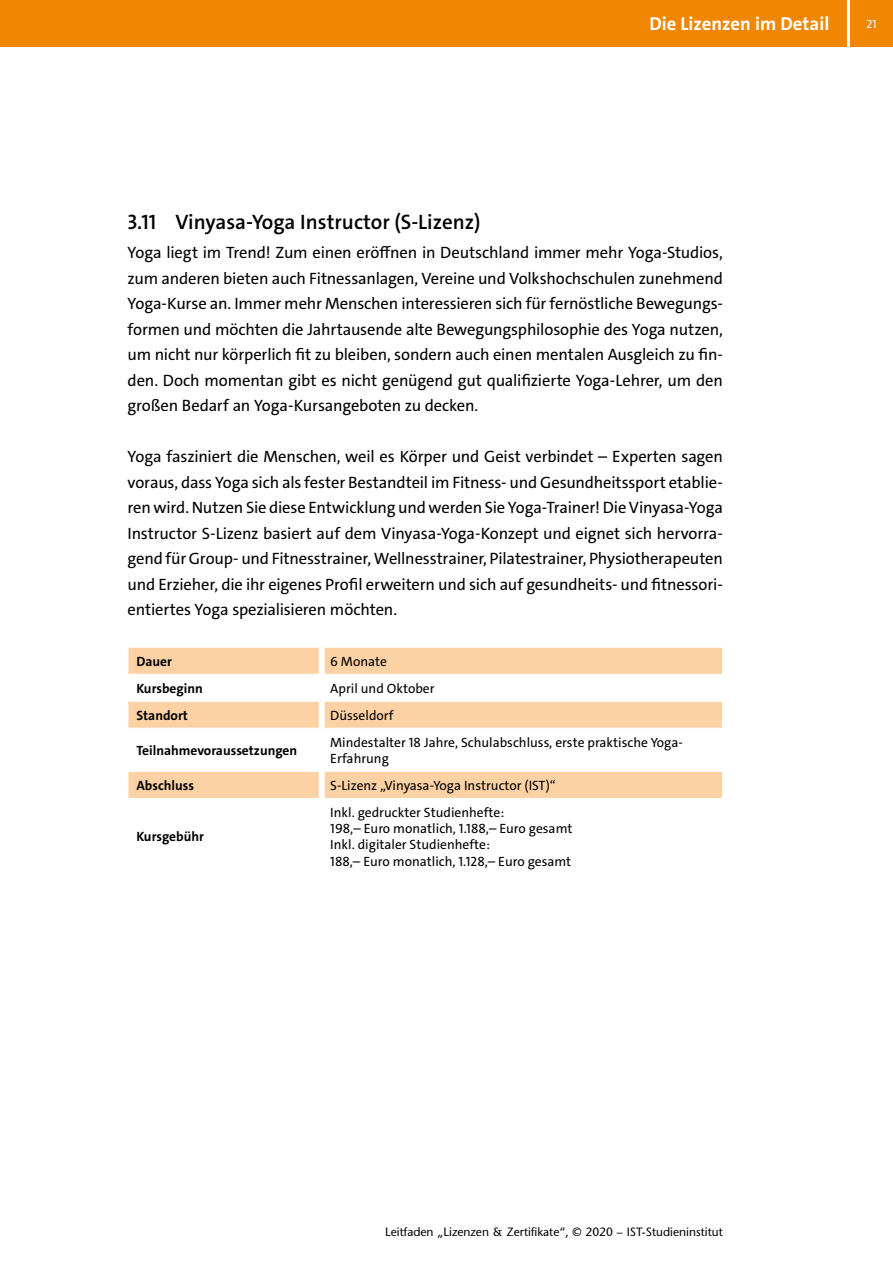
<style>
.page{position:relative;width:893px;height:1263px;background:#fff}
.page>*{position:absolute;margin:0;border:0;box-sizing:border-box;transform-origin:0 0}
.t1{font:600 21px "The Sans C4 s";color:#000}
.t2{font:700 18.75px "The Sans C4 s";color:#fff}
.t3{font:16.5px/25.5px "The Sans C4 s";letter-spacing:-.01em;color:#000;text-align:justify}
.t4{font:13.5px/16.2px "The Sans C4 s";color:#000}
.t5{font:700 13.5px "The Sans C4 s";color:#000}
.t6{font:12px "Stone Sans";color:#000}
.t7{font:12px "The Sans C4 s";color:#fff}
</style>
<div class="page">
<div style="left:0;top:0;width:846px;height:47px;background:#f18700"></div>
<div style="left:850px;top:0;width:43px;height:47px;background:#f18700"></div>
<svg style="left:129px;top:648px;width:593px;height:150px;fill:#fcd2a4"></svg>
<hr style="left:128px;top:674px;width:191px;height:1px;background:#fff">
<hr style="left:325px;top:674px;width:398px;height:1px;background:#fff">
<hr style="left:128px;top:701px;width:191px;height:1px;background:#fff">
<svg style="left:128px;top:648px;width:1px;height:80px"></svg>
<hr style="left:325px;top:701px;width:398px;height:1px;background:#fff">
<hr style="left:128px;top:728px;width:191px;height:1px;background:#fff">
<hr style="left:325px;top:728px;width:398px;height:1px;background:#fff">
<hr style="left:128px;top:771px;width:191px;height:1px;background:#fff">
<svg style="left:128px;top:772px;width:1px;height:26px"></svg>
<hr style="left:325px;top:771px;width:398px;height:1px;background:#fff">
<div style="left:319px;top:648px;width:6px;height:26px;background:#fff"></div>
<div style="left:319px;top:674px;width:6px;height:27px;background:#fff"></div>
<div style="left:319px;top:701px;width:6px;height:27px;background:#fff"></div>
<div style="left:319px;top:728px;width:6px;height:43px;background:#fff"></div>
<div style="left:319px;top:771px;width:6px;height:27px;background:#fff"></div>
<p class="t2" style="left:649px;top:12px;width:181px">Die Lizenzen im Detail</p>
<p class="t7" style="left:867px;top:16px;width:12px">21</p>
<p class="t1" style="left:128px;top:208px;width:355px">3.11 Vinyasa-Yoga Instructor (S-Lizenz)</p>
<p class="t3" style="left:128px;top:240px;width:597px">Yoga liegt im Trend! Zum einen eröffnen in Deutschland immer mehr Yoga-Studios, zum anderen bieten auch Fitnessanlagen, Vereine und Volkshochschulen zunehmend Yoga-Kurse an. Immer mehr Menschen interessieren sich für fernöstliche Bewegungs&shy;formen und möchten die Jahrtausende alte Bewegungsphilosophie des Yoga nutzen, um nicht nur körperlich fit zu bleiben, sondern auch einen mentalen Ausgleich zu fin&shy;den. Doch momentan gibt es nicht genügend gut qualifizierte Yoga-Lehrer, um den großen Bedarf an Yoga-Kursangeboten zu decken.</p>
<p class="t3" style="left:128px;top:444px;width:597px">Yoga fasziniert die Menschen, weil es Körper und Geist verbindet – Experten sagen voraus, dass Yoga sich als fester Bestandteil im Fitness- und Gesundheitssport etablie&shy;ren wird. Nutzen Sie diese Entwicklung und werden Sie Yoga-Trainer! Die Vinyasa-Yoga Instructor S-Lizenz basiert auf dem Vinyasa-Yoga-Konzept und eignet sich hervorra&shy;gend für Group- und Fitnesstrainer, Wellnesstrainer, Pilatestrainer, Physiotherapeuten und Erzieher, die ihr eigenes Profil erweitern und sich auf gesundheits- und fitnessori&shy;entiertes Yoga spezialisieren möchten.</p>
<p class="t5" style="left:136px;top:652px;width:37px">Dauer</p>
<p class="t4" style="left:330px;top:653px;width:58px">6 Monate</p>
<p class="t5" style="left:136px;top:679px;width:68px">Kursbeginn</p>
<p class="t4" style="left:330px;top:680px;width:106px">April und Oktober</p>
<p class="t5" style="left:136px;top:706px;width:53px">Standort</p>
<p class="t4" style="left:330px;top:707px;width:65px">Düsseldorf</p>
<p class="t5" style="left:136px;top:742px;width:162px">Teilnahmevoraussetzungen</p>
<p class="t4" style="left:330px;top:734px;width:354px">Mindestalter 18 Jahre, Schulabschluss, erste praktische Yoga-<br>Erfahrung</p>
<p class="t5" style="left:136px;top:777px;width:59px">Abschluss</p>
<p class="t4" style="left:330px;top:777px;width:227px">S-Lizenz „Vinyasa-Yoga Instructor (IST)“</p>
<p class="t5" style="left:136px;top:828px;width:69px">Kursgebühr</p>
<p class="t4" style="left:330px;top:804px;width:244px">Inkl. gedruckter Studienhefte:<br>198,– Euro monatlich, 1.188,– Euro gesamt Inkl. digitaler Studienhefte:<br>188,– Euro monatlich, 1.128,– Euro gesamt</p>
<p class="t6" style="left:385px;top:1224px;width:339px">Leitfaden „Lizenzen &amp; Zertifikate“, © 2020 – IST-Studieninstitut</p>
</div>
